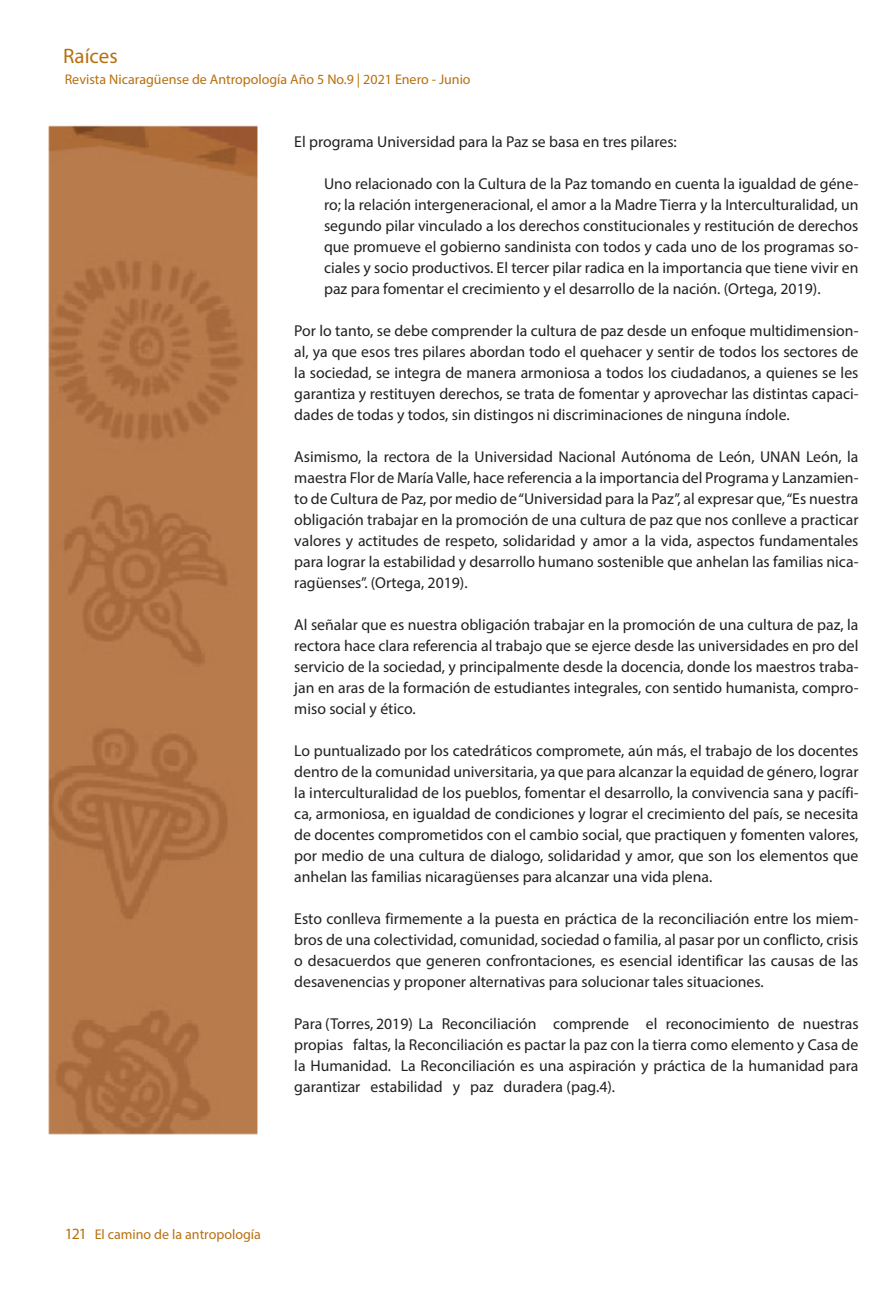
<style>
.page{position:relative;width:893px;height:1290px;background:#fff}
.page>*{position:absolute;margin:0;border:0;box-sizing:border-box;transform-origin:0 0}
.t1{font:21px "Myriad Pro";color:#b7700f}
.t2{font:15.75px/21px "Myriad Pro";color:#231f20;text-align:justify}
.t3{font:14px "Myriad Pro";color:#b7700f}
.s1{font-size:15.75px}
</style>
<div class="page">
<img style="left:48px;top:125px;width:210px;height:1010px">
<h1 class="t1" style="left:63px;top:43px;width:56px">Raíces</h1>
<p class="t3" style="left:65px;top:71px;width:407px">Revista Nicaragüense de Antropología Año 5 No.9 | 2021 Enero - Junio</p>
<p class="t2" style="left:294px;top:131px;width:384px">El programa Universidad para la Paz se basa en tres pilares:</p>
<p class="t2" style="left:324px;top:173px;width:536px">Uno relacionado con la Cultura de la Paz tomando en cuenta la igualdad de géne&shy;ro; la relación intergeneracional, el amor a la Madre Tierra y la Interculturalidad, un segundo pilar vinculado a los derechos constitucionales y restitución de derechos que promueve el gobierno sandinista con todos y cada uno de los programas so&shy;ciales y socio productivos. El tercer pilar radica en la importancia que tiene vivir en paz para fomentar el crecimiento y el desarrollo de la nación. (Ortega, 2019).</p>
<p class="t2" style="left:294px;top:320px;width:566px">Por lo tanto, se debe comprender la cultura de paz desde un enfoque multidimension&shy;al, ya que esos tres pilares abordan todo el quehacer y sentir de todos los sectores de la sociedad, se integra de manera armoniosa a todos los ciudadanos, a quienes se les garantiza y restituyen derechos, se trata de fomentar y aprovechar las distintas capaci&shy;dades de todas y todos, sin distingos ni discriminaciones de ninguna índole.</p>
<p class="t2" style="left:294px;top:446px;width:566px">Asimismo, la rectora de la Universidad Nacional Autónoma de León, UNAN León, la maestra Flor de María Valle, hace referencia a la importancia del Programa y Lanzamien&shy;to de Cultura de Paz, por medio de “Universidad para la Paz”, al expresar que, “Es nuestra obligación trabajar en la promoción de una cultura de paz que nos conlleve a practicar valores y actitudes de respeto, solidaridad y amor a la vida, aspectos fundamentales para lograr la estabilidad y desarrollo humano sostenible que anhelan las familias nica&shy;ragüenses”. (Ortega, 2019).</p>
<p class="t2" style="left:294px;top:614px;width:566px">Al señalar que es nuestra obligación trabajar en la promoción de una cultura de paz, la rectora hace clara referencia al trabajo que se ejerce desde las universidades en pro del servicio de la sociedad, y principalmente desde la docencia, donde los maestros traba&shy;jan en aras de la formación de estudiantes integrales, con sentido humanista, compro&shy;miso social y ético.</p>
<p class="t2" style="left:294px;top:740px;width:566px">Lo puntualizado por los catedráticos compromete, aún más, el trabajo de los docentes dentro de la comunidad universitaria, ya que para alcanzar la equidad de género, lograr la interculturalidad de los pueblos, fomentar el desarrollo, la convivencia sana y pacífi&shy;ca, armoniosa, en igualdad de condiciones y lograr el crecimiento del país, se necesita de docentes comprometidos con el cambio social, que practiquen y fomenten valores, por medio de una cultura de dialogo, solidaridad y amor, que son los elementos que anhelan las familias nicaragüenses para alcanzar una vida plena.</p>
<p class="t2" style="left:294px;top:908px;width:566px">Esto conlleva firmemente a la puesta en práctica de la reconciliación entre los miem&shy;bros de una colectividad, comunidad, sociedad o familia, al pasar por un conflicto, crisis o desacuerdos que generen confrontaciones, es esencial identificar las causas de las desavenencias y proponer alternativas para solucionar tales situaciones.</p>
<p class="t2" style="left:294px;top:1013px;width:566px">Para (Torres, 2019) La Reconciliación comprende el reconocimiento de nuestras propias faltas, la Reconciliación es pactar la paz con la tierra como elemento y Casa de la Humanidad. La Reconciliación es una aspiración y práctica de la humanidad para garantizar estabilidad y paz duradera (pag.4).</p>
<p class="t3" style="left:65px;top:1226px;width:198px"><span class="s1">121</span> El camino de la antropología</p>
</div>
